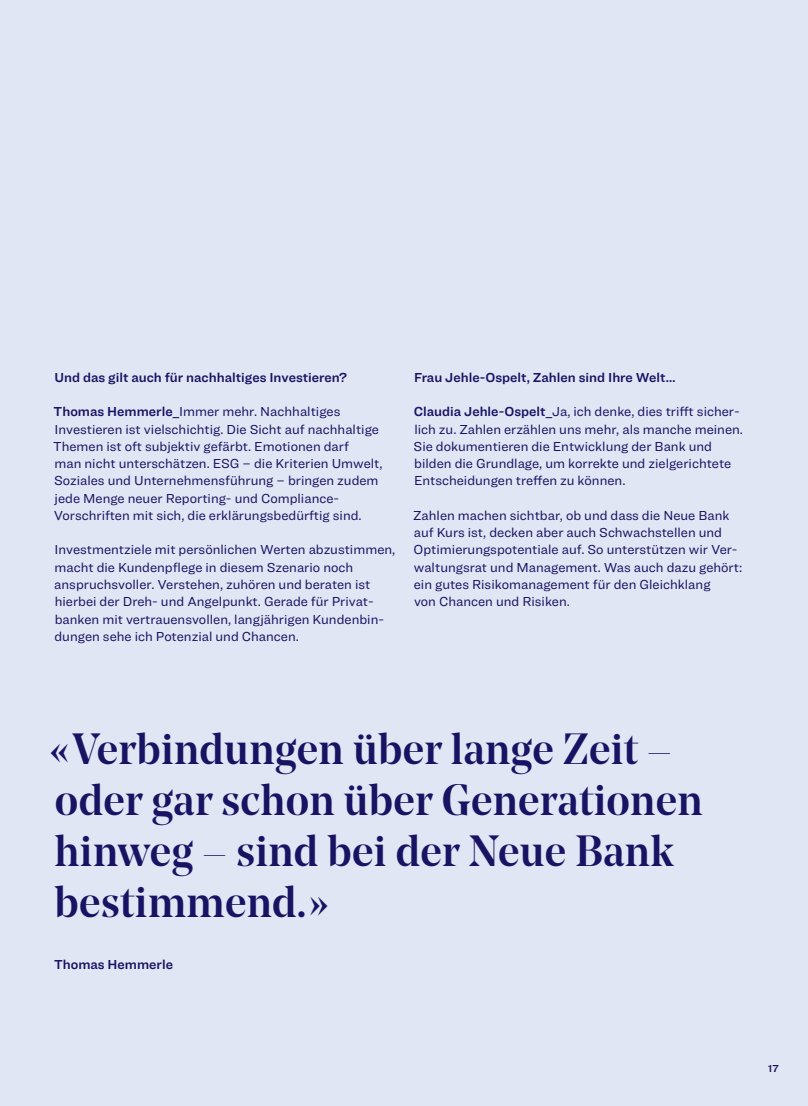
<style>
.page{position:relative;width:808px;height:1106px;background:#e0e6f3}
.page>*{position:absolute;margin:0;border:0;box-sizing:border-box;transform-origin:0 0}
._02_Zitat_gross_29{font:500 43.5px/51px "Noe Display";letter-spacing:.005em;color:#191364}
._05_Lauftext{font:13.5px/17.2px "Ringside";color:#191364}
._05_Lauftext-2{font:13.5px "Ringside Regular Semi";color:#191364}
.t1{font:10.5px "Ringside Regular Semi";color:#191364}
.s1{font-family:"Ringside Regular Semi"}
</style>
<div class="page">
<p class="_05_Lauftext-2" style="left:55px;top:367px;width:294px">Und das gilt auch für nachhaltiges Investieren?</p>
<p class="_05_Lauftext" style="left:53px;top:403px;width:331px"><span class="s1">Thomas Hemmerle_</span>Immer mehr. Nachhaltiges Investieren ist vielschichtig. Die Sicht auf nachhaltige Themen ist oft subjektiv gefärbt. Emotionen darf<br>man nicht unterschätzen. ESG – die Kriterien Umwelt, Soziales und Unternehmensführung – bringen zudem jede Menge neuer Reporting- und Compliance-Vorschriften mit sich, die erklärungsbedürftig sind.</p>
<p class="_05_Lauftext" style="left:54px;top:541px;width:343px">Investmentziele mit persönlichen Werten abzustimmen, macht die Kundenpflege in diesem Szenario noch anspruchsvoller. Verstehen, zuhören und beraten ist hierbei der Dreh- und Angelpunkt. Gerade für Privat&shy;banken mit vertrauensvollen, langjährigen Kundenbin&shy;dungen sehe ich Potenzial und Chancen.</p>
<p class="_05_Lauftext-2" style="left:414px;top:367px;width:263px">Frau Jehle-Ospelt, Zahlen sind Ihre Welt…</p>
<p class="_05_Lauftext" style="left:414px;top:403px;width:331px"><span class="s1">Claudia Jehle-Ospelt_</span>Ja, ich denke, dies trifft sicher&shy;lich zu. Zahlen erzählen uns mehr, als manche meinen.<br>Sie dokumentieren die Entwicklung der Bank und bilden die Grundlage, um korrekte und zielgerichtete Entscheidungen treffen zu können.</p>
<p class="_05_Lauftext" style="left:413px;top:506px;width:331px">Zahlen machen sichtbar, ob und dass die Neue Bank auf Kurs ist, decken aber auch Schwachstellen und Optimierungspotentiale auf. So unterstützen wir Ver&shy;waltungsrat und Management. Was auch dazu gehört: ein gutes Risikomanagement für den Gleichklang<br>von Chancen und Risiken.</p>
<p class="_02_Zitat_gross_29" style="left:50px;top:722px;width:654px">«Verbindungen über lange Zeit – oder gar schon über Generationen hinweg – sind bei der Neue Bank bestimmend.»</p>
<p class="_05_Lauftext-2" style="left:54px;top:954px;width:121px">Thomas Hemmerle</p>
<p class="t1" style="left:768px;top:1060px;width:12px">17</p>
</div>
